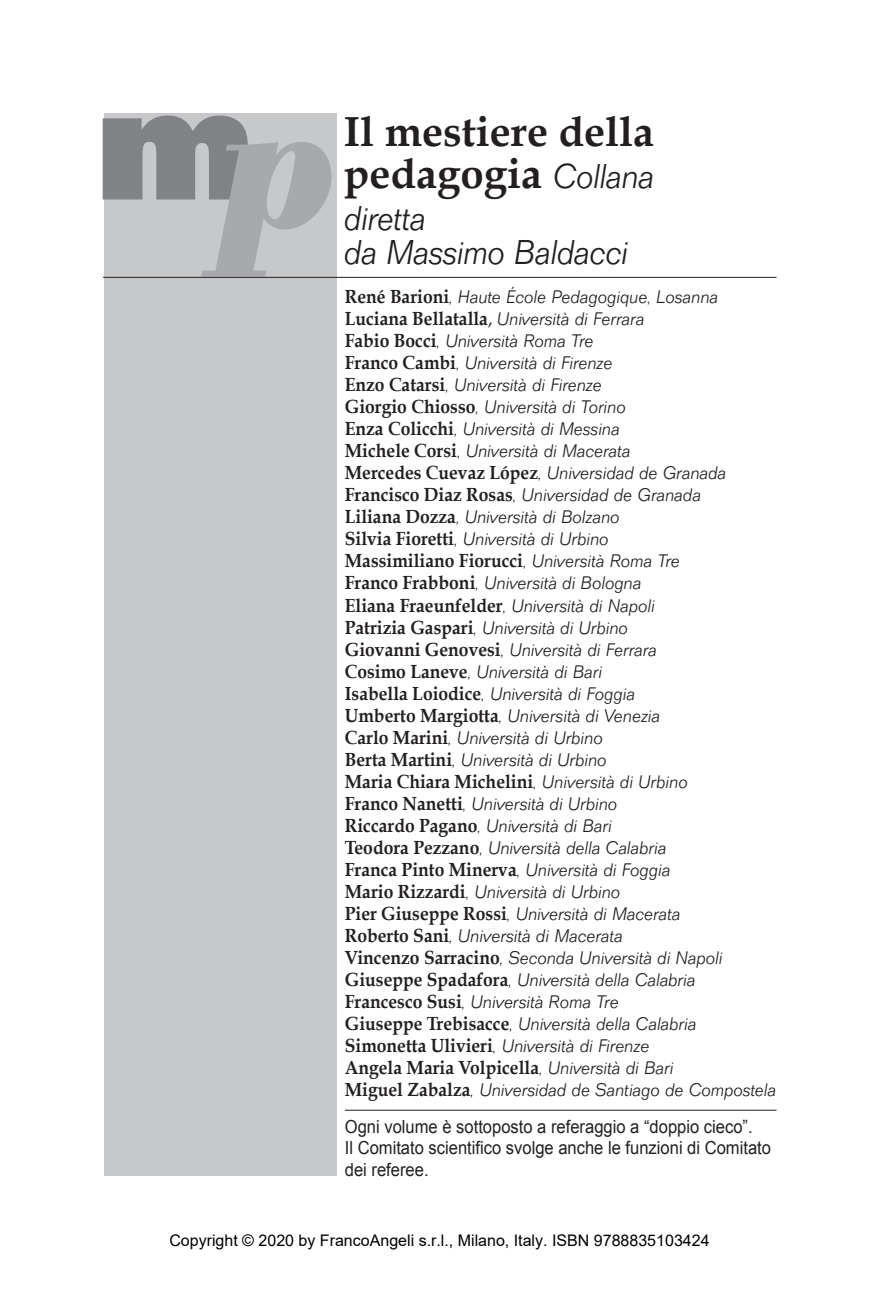
<style>
.page{position:relative;width:879px;height:1304px;background:#fff}
.page>*{position:absolute;margin:0;border:0;box-sizing:border-box;transform-origin:0 0}
.t1{font:700 160px "Folio T Extr";color:#808285}
.t2{font:700 42px/42px "Book Antiqua";color:#231f20}
.t3{font:36px/34px "Folio T Ligh Ital";letter-spacing:-.01em;color:#231f20;scale:.9 1}
.t4{font:19px/22px "Folio T Ligh Ital";color:#231f20;scale:.92 1}
.t5{font:700 19px "Book Antiqua";color:#231f20;scale:.92 1}
.t6{font:18px/21.2px "Arial";color:#231f20;scale:.92 1}
.t7{font:16px "Arial";color:#000}
.s1{font-family:"Bodoni Ant T";font-style:italic;font-size:196px;color:#a8a9ad}
.s2{font-family:"Folio T Ligh Ital";font-weight:400;font-size:36px}
.s3{font-family:"Book Antiqua";font-weight:700}
.s4{font-family:"Book Antiqua"}
.s5{font-family:"Folio T Ligh Ital";font-weight:400}
</style>
<div class="page">
<div style="left:104px;top:113px;width:232px;height:1063px;background:#c7c8ca"></div>
<hr style="left:103px;top:277px;width:673px;height:1px;background:#231f20">
<hr style="left:345px;top:1110px;width:431px;height:1px;background:#231f20">
<h1 class="t1" style="left:95px;top:89px;width:243px">m<span class="s1">p</span></h1>
<h2 class="t2" style="left:344px;top:111px;width:312px">Il mestiere della pedagogia <span class="s2">Collana</span></h2>
<h3 class="t3" style="left:344px;top:205px;width:317px">diretta<br>da Massimo Baldacci</h3>
<p class="t4" style="left:345px;top:288px;width:416px"><span class="s3">René Barioni</span>, Haute École Pedagogique, Losanna <span class="s3">Luciana Bellatalla</span><span class="s4">,</span> Università di Ferrara<br><span class="s3">Fabio Bocci</span>, Università Roma Tre<br><span class="s3">Franco Cambi</span>, Università di Firenze<br><span class="s3">Enzo Catarsi</span>, Università di Firenze<br><span class="s3">Giorgio Chiosso</span>, Università di Torino<br><span class="s3">Enza Colicchi</span>, Università di Messina<br><span class="s3">Michele Corsi</span>, Università di Macerata<br><span class="s3">Mercedes Cuevaz López</span>, Universidad de Granada <span class="s3">Francisco Diaz Rosas</span>, Universidad de Granada <span class="s3">Liliana Dozza</span>, Università di Bolzano<br><span class="s3">Silvia Fioretti</span>, Università di Urbino</p>
<p class="t5" style="left:345px;top:550px;width:366px">Massimiliano Fiorucci<span class="s5">, Università Roma Tre</span></p>
<p class="t4" style="left:345px;top:574px;width:344px"><span class="s3">Franco Frabboni</span>, Università di Bologna <span class="s3">Eliana Fraeunfelder</span>, Università di Napoli <span class="s3">Patrizia Gaspari</span>, Università di Urbino <span class="s3">Giovanni Genovesi</span>, Università di Ferrara <span class="s3">Cosimo Laneve</span>, Università di Bari <span class="s3">Isabella Loiodice</span>, Università di Foggia <span class="s3">Umberto Margiotta</span>, Università di Venezia <span class="s3">Carlo Marini</span>, Università di Urbino<br><span class="s3">Berta Martini</span>, Università di Urbino</p>
<p class="t5" style="left:345px;top:770px;width:374px">Maria Chiara Michelini<span class="s5">, Università di Urbino</span></p>
<p class="t4" style="left:345px;top:794px;width:412px"><span class="s3">Franco Nanetti</span>, Università di Urbino<br><span class="s3">Riccardo Pagano</span>, Università di Bari<br><span class="s3">Teodora Pezzano</span>, Università della Calabria <span class="s3">Franca Pinto Minerva</span>, Università di Foggia <span class="s3">Mario Rizzardi</span>, Università di Urbino<br><span class="s3">Pier Giuseppe Rossi</span>, Università di Macerata <span class="s3">Roberto Sani</span>, Università di Macerata<br><span class="s3">Vincenzo Sarracino</span>, Seconda Università di Napoli <span class="s3">Giuseppe Spadafora</span>, Università della Calabria <span class="s3">Francesco Susi</span>, Università Roma Tre<br><span class="s3">Giuseppe Trebisacce</span>, Università della Calabria <span class="s3">Simonetta Ulivieri</span>, Università di Firenze</p>
<p class="t5" style="left:345px;top:1056px;width:359px">Angela Maria Volpicella<span class="s5">, Università di Bari</span></p>
<p class="t4" style="left:345px;top:1081px;width:470px"><span class="s3">Miguel Zabalza</span>, Universidad de Santiago de Compostela</p>
<p class="t6" style="left:345px;top:1116px;width:465px">Ogni volume è sottoposto a referaggio a “doppio cieco”.<br>Il Comitato scientifico svolge anche le funzioni di Comitato dei referee.</p>
<p class="t7" style="left:169px;top:1230px;width:542px">Copyright © 2020 by FrancoAngeli s.r.l., Milano, Italy. ISBN 9788835103424</p>
</div>
